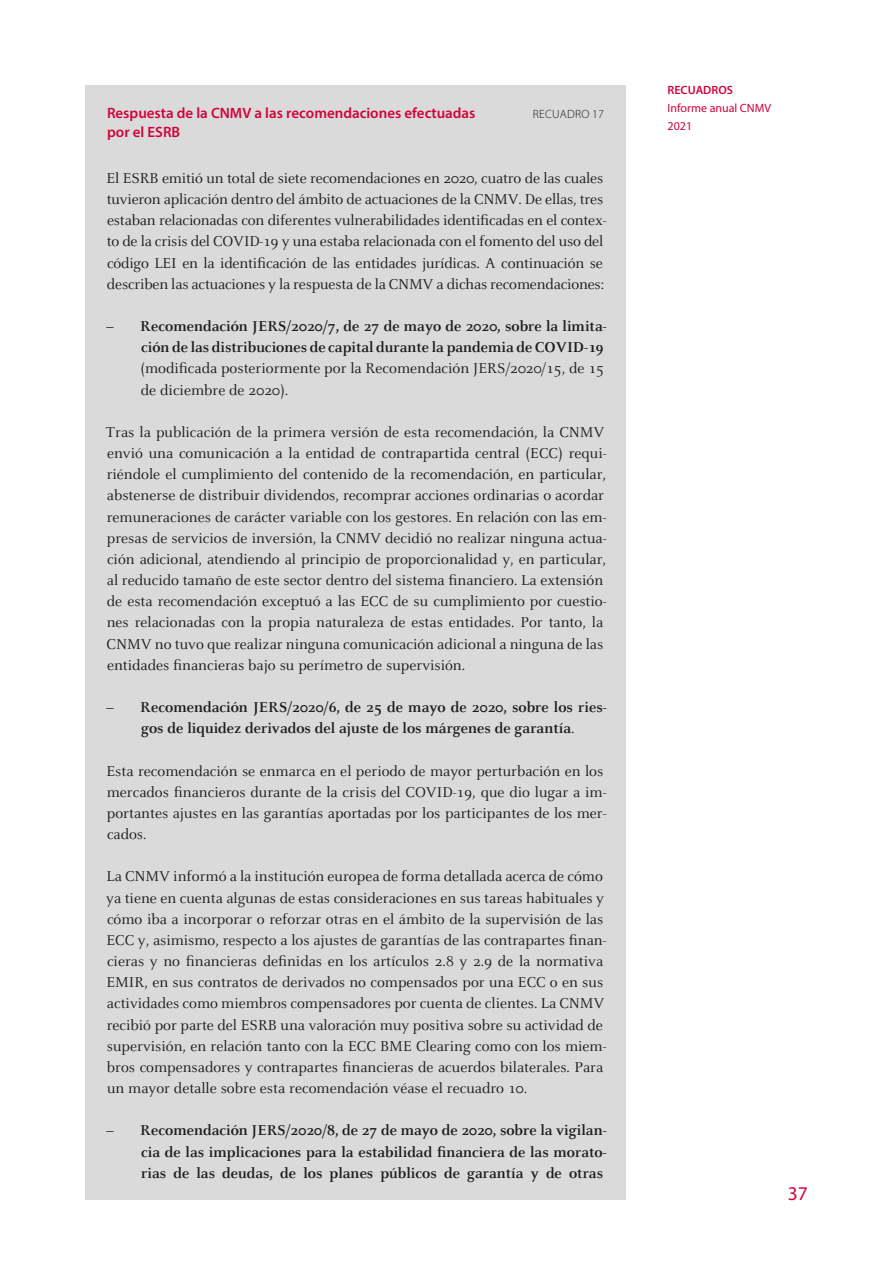
<style>
.page{position:relative;width:893px;height:1263px;background:#fff}
.page>*{position:absolute;margin:0;border:0;box-sizing:border-box;transform-origin:0 0}
.t1{font:19.5px "Myriad Pro";color:#d0043c}
._05-Texto_general{font:15.75px/21.1px "Celeste";color:#1d1d1b}
._05-Texto_general-2{font:700 15.75px/21.1px "Celeste";color:#1d1d1b}
._07-1-Titulo_recuadr{font:600 15px "Myriad Pro";color:#d0043c}
.t2{font:12px/18px "Myriad Pro";color:#d0043c}
._07-1-Titulo_recuadr-2{font:300 12px "Myriad Pro";letter-spacing:.02em;color:#1d1d1b}
.t3{font:600 12px "Myriad Pro";color:#d0043c}
.s1{font-weight:400}
</style>
<div class="page">
<div style="left:85px;top:85px;width:540px;height:1114px;background:#dadada"></div>
<p class="_07-1-Titulo_recuadr" style="left:107px;top:103px;width:370px">Respuesta de la CNMV a las recomendaciones efectuadas</p>
<p class="_07-1-Titulo_recuadr-2" style="left:533px;top:107px;width:73px">RECUADRO 17</p>
<p class="_07-1-Titulo_recuadr" style="left:107px;top:122px;width:75px">por el ESRB</p>
<p class="_05-Texto_general" style="left:106px;top:168px;width:501px">El ESRB emitió un total de siete recomendaciones en 2020, cuatro de las cuales tuvieron aplicación dentro del ámbito de actuaciones de la CNMV. De ellas, tres estaban relacionadas con diferentes vulnerabilidades identificadas en el contex&shy;to de la crisis del COVID-19 y una estaba relacionada con el fomento del uso del código LEI en la identificación de las entidades jurídicas. A continuación se describen las actuaciones y la respuesta de la CNMV a dichas recomendaciones:</p>
<p class="_05-Texto_general-2" style="left:140px;top:316px;width:468px;text-indent:-34px">– Recomendación JERS/2020/7, de 27 de mayo de 2020, sobre la limita&shy;ción de las distribuciones de capital durante la pandemia de COVID-19 <span class="s1">(modificada posteriormente por la Recomendación JERS/2020/15, de 15 de diciembre de 2020).</span></p>
<p class="_05-Texto_general" style="left:106px;top:422px;width:502px">Tras la publicación de la primera versión de esta recomendación, la CNMV envió una comunicación a la entidad de contrapartida central (ECC) requi&shy;riéndole el cumplimiento del contenido de la recomendación, en particular, abstenerse de distribuir dividendos, recomprar acciones ordinarias o acordar remuneraciones de carácter variable con los gestores. En relación con las em&shy;presas de servicios de inversión, la CNMV decidió no realizar ninguna actua&shy;ción adicional, atendiendo al principio de proporcionalidad y, en particular, al reducido tamaño de este sector dentro del sistema financiero. La extensión de esta recomendación exceptuó a las ECC de su cumplimiento por cuestio&shy;nes relacionadas con la propia naturaleza de estas entidades. Por tanto, la CNMV no tuvo que realizar ninguna comunicación adicional a ninguna de las entidades financieras bajo su perímetro de supervisión.</p>
<p class="_05-Texto_general-2" style="left:106px;top:697px;width:502px;text-align:center">– Recomendación JERS/2020/6, de 25 de mayo de 2020, sobre los ries&shy;gos de liquidez derivados del ajuste de los márgenes de garantía<span class="s1">.</span></p>
<p class="_05-Texto_general" style="left:106px;top:761px;width:501px">Esta recomendación se enmarca en el periodo de mayor perturbación en los mercados financieros durante de la crisis del COVID-19, que dio lugar a im&shy;portantes ajustes en las garantías aportadas por los participantes de los mer&shy;cados.</p>
<p class="_05-Texto_general" style="left:106px;top:866px;width:502px">La CNMV informó a la institución europea de forma detallada acerca de cómo ya tiene en cuenta algunas de estas consideraciones en sus tareas habituales y cómo iba a incorporar o reforzar otras en el ámbito de la supervisión de las ECC y, asimismo, respecto a los ajustes de garantías de las contrapartes finan&shy;cieras y no financieras definidas en los artículos 2.8 y 2.9 de la normativa EMIR, en sus contratos de derivados no compensados por una ECC o en sus actividades como miembros compensadores por cuenta de clientes. La CNMV recibió por parte del ESRB una valoración muy positiva sobre su actividad de supervisión, en relación tanto con la ECC BME Clearing como con los miem&shy;bros compensadores y contrapartes financieras de acuerdos bilaterales. Para un mayor detalle sobre esta recomendación véase el recuadro 10.</p>
<p class="_05-Texto_general-2" style="left:141px;top:1120px;width:467px;text-align:justify;text-indent:-35px">– Recomendación JERS/2020/8, de 27 de mayo de 2020, sobre la vigilan&shy;cia de las implicaciones para la estabilidad financiera de las morato&shy;rias de las deudas, de los planes públicos de garantía y de otras</p>
<p class="t3" style="left:668px;top:82px;width:67px">RECUADROS</p>
<p class="t2" style="left:668px;top:99px;width:105px">Informe anual CNMV<br>2021</p>
<p class="t1" style="left:788px;top:1181px;width:22px">37</p>
</div>
